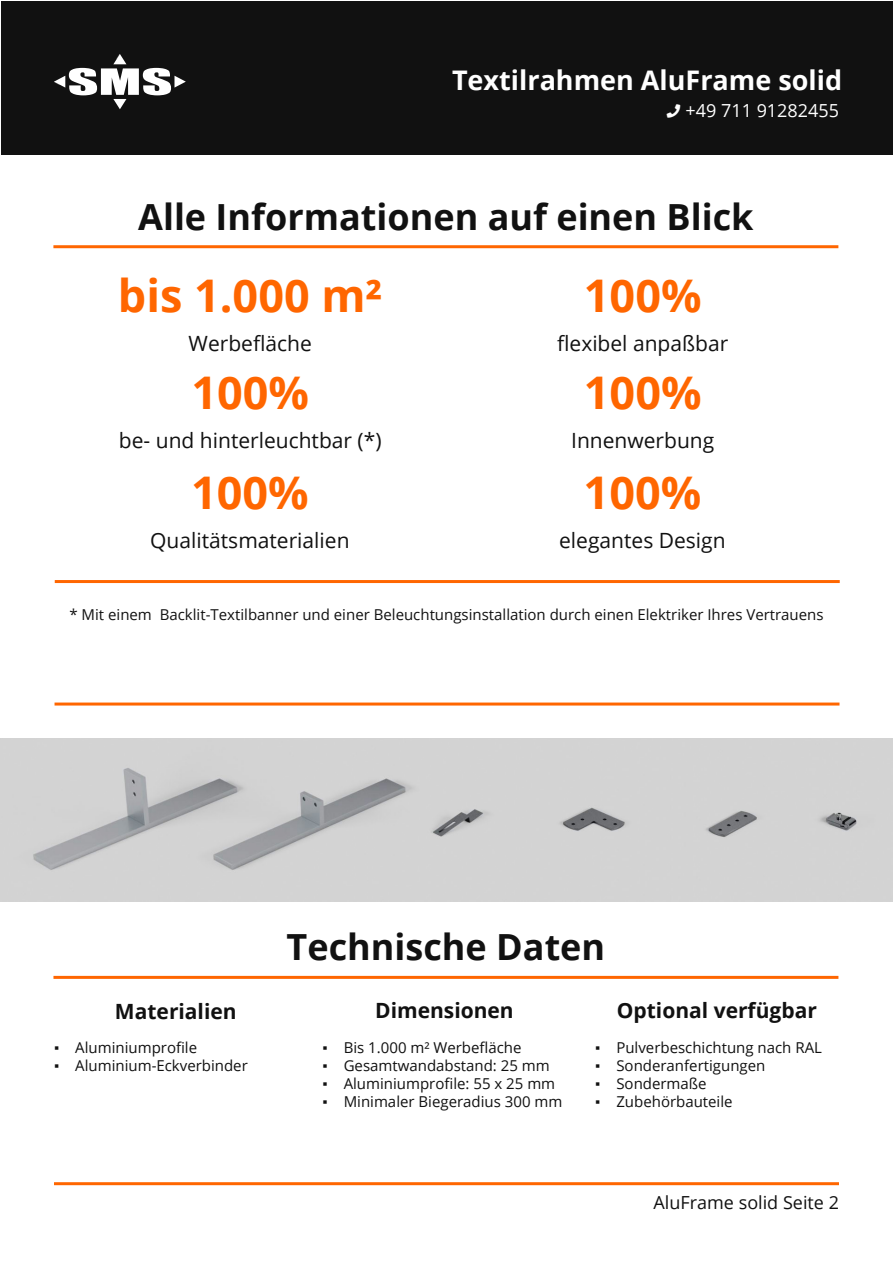
<style>
.page{position:relative;width:893px;height:1263px;background:#fff}
.page>*{position:absolute;margin:0;border:0;box-sizing:border-box;transform-origin:0 0}
.Eigenschaft-gross{font:700 45px "Open Sans";color:#f60}
.Überschrift_1{font:700 36px "Open Sans";color:#111}
.t1{font:700 27px "Open Sans";color:#fff}
.Eigenschaft_Text_kle{font:21px "Open Sans";color:#111}
.Überschrift_2{font:700 21px "Open Sans";color:#111}
.t2{font:18px "Open Sans";color:#111}
.t3{font:18px "Open Sans";color:#fff}
.Bemerkungen{font:15px "Open Sans";color:#111}
.s1{font-family:"Arial"}
</style>
<div class="page">
<div style="left:1px;top:1px;width:891px;height:153px;background:#111"></div>
<svg style="left:54px;top:54px;width:132px;height:55px"></svg>
<hr style="left:54px;top:1182px;width:785px;height:3px;background:#f60">
<hr style="left:53px;top:245px;width:785px;height:3px;background:#f60">
<hr style="left:55px;top:580px;width:785px;height:3px;background:#f60">
<hr style="left:53px;top:976px;width:785px;height:3px;background:#f60">
<img style="left:0;top:739px;width:893px;height:163px">
<hr style="left:55px;top:702px;width:784px;height:3px;background:#f60">
<h3 class="t1" style="left:452px;top:61px;width:392px">Textilrahmen AluFrame solid</h3>
<p class="t3" style="left:685px;top:98px;width:155px">+49 711 91282455</p>
<p class="Überschrift_1" style="left:138px;top:191px;width:617px">Alle Informationen auf einen Blick</p>
<p class="Eigenschaft-gross" style="left:118px;top:264px;width:266px">bis 1.000 m²</p>
<p class="Eigenschaft_Text_kle" style="left:189px;top:329px;width:125px">Werbefläche</p>
<p class="Eigenschaft-gross" style="left:191px;top:360px;width:119px">100%</p>
<p class="Eigenschaft_Text_kle" style="left:119px;top:426px;width:264px">be- und hinterleuchtbar (*)</p>
<p class="Eigenschaft-gross" style="left:191px;top:461px;width:119px">100%</p>
<p class="Eigenschaft_Text_kle" style="left:150px;top:526px;width:201px">Qualitätsmaterialien</p>
<p class="Eigenschaft-gross" style="left:584px;top:264px;width:119px">100%</p>
<p class="Eigenschaft_Text_kle" style="left:557px;top:329px;width:173px">flexibel anpaßbar</p>
<p class="Eigenschaft-gross" style="left:584px;top:360px;width:119px">100%</p>
<p class="Eigenschaft_Text_kle" style="left:571px;top:426px;width:145px">Innenwerbung</p>
<p class="Eigenschaft-gross" style="left:584px;top:461px;width:119px">100%</p>
<p class="Eigenschaft_Text_kle" style="left:559px;top:526px;width:168px">elegantes Design</p>
<p class="Bemerkungen" style="left:69px;top:604px;width:756px">* Mit einem Backlit-Textilbanner und einer Beleuchtungsinstallation durch einen Elektriker Ihres Vertrauens</p>
<p class="Überschrift_1" style="left:287px;top:922px;width:320px">Technische Daten</p>
<p class="Überschrift_2" style="left:115px;top:996px;width:123px">Materialien</p>
<p class="Überschrift_2" style="left:375px;top:996px;width:140px">Dimensionen</p>
<p class="Überschrift_2" style="left:617px;top:995px;width:202px">Optional verfügbar</p>
<p class="Bemerkungen" style="left:54px;top:1038px;width:145px"><span class="s1">▪</span> Aluminiumprofile</p>
<p class="Bemerkungen" style="left:54px;top:1056px;width:195px"><span class="s1">▪</span> Aluminium-Eckverbinder</p>
<p class="Bemerkungen" style="left:322px;top:1037px;width:201px"><span class="s1">▪</span> Bis 1.000 m² Werbefläche</p>
<p class="Bemerkungen" style="left:322px;top:1055px;width:229px"><span class="s1">▪</span> Gesamtwandabstand: 25 mm</p>
<p class="Bemerkungen" style="left:322px;top:1073px;width:234px"><span class="s1">▪</span> Aluminiumprofile: 55 x 25 mm</p>
<p class="Bemerkungen" style="left:322px;top:1091px;width:241px"><span class="s1">▪</span> Minimaler Biegeradius 300 mm</p>
<p class="Bemerkungen" style="left:595px;top:1037px;width:228px"><span class="s1">▪</span> Pulverbeschichtung nach RAL</p>
<p class="Bemerkungen" style="left:595px;top:1055px;width:172px"><span class="s1">▪</span> Sonderanfertigungen</p>
<p class="Bemerkungen" style="left:595px;top:1073px;width:113px"><span class="s1">▪</span> Sondermaße</p>
<p class="Bemerkungen" style="left:595px;top:1091px;width:139px"><span class="s1">▪</span> Zubehörbauteile</p>
<p class="t2" style="left:654px;top:1190px;width:187px">AluFrame solid Seite 2</p>
</div>
